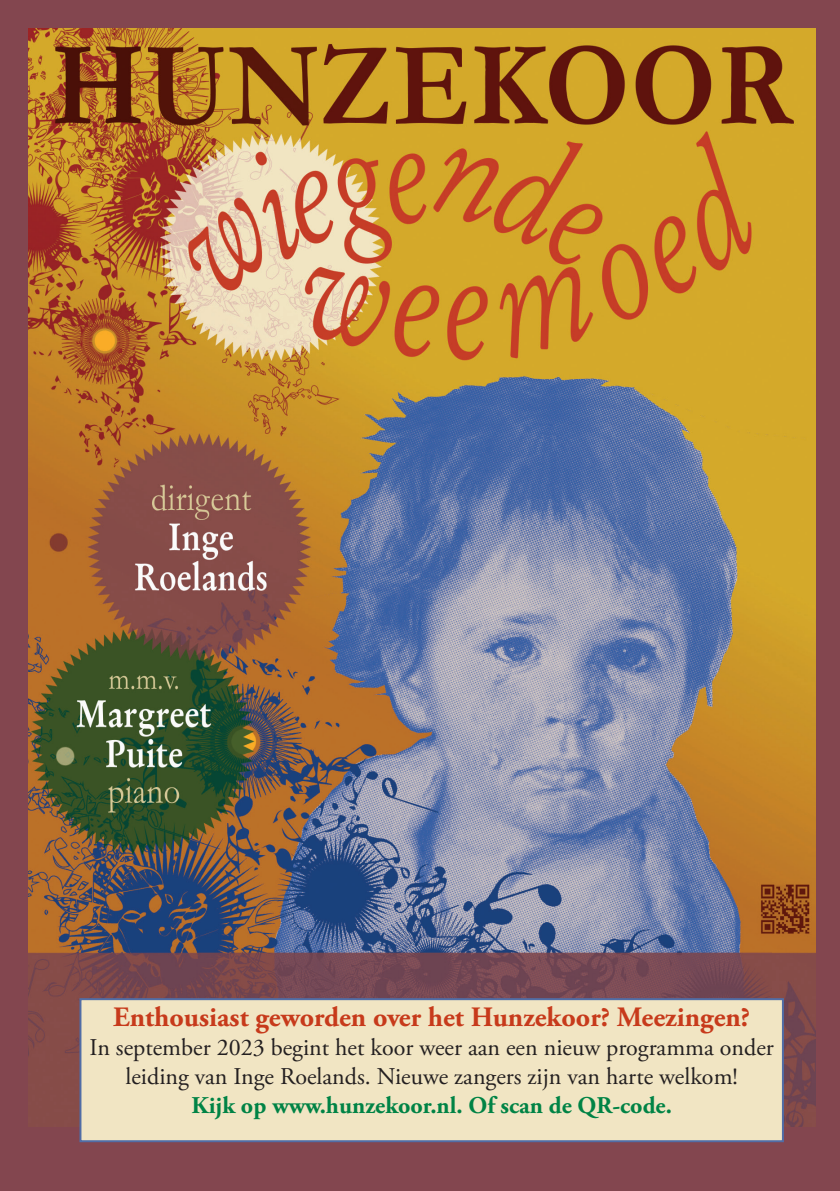
<style>
.page{position:relative;width:840px;height:1191px;background:#fff}
.page>*{position:absolute;margin:0;border:0;box-sizing:border-box;transform-origin:0 0}
.t1{font:700 28px "Adobe Garamond Pro";color:#c73a1b}
.t2{font:24px/28.8px "Adobe Garamond Pro";color:#231f20;text-align:center}
.t3{font:700 24px "Adobe Garamond Pro";color:#008345}
</style>
<div class="page">
<div style="left:0;top:0;width:839px;height:1191px;background:#83464f"></div>
<img style="left:28px;top:28px;width:787px;height:1098px">
<div style="left:80px;top:999px;width:702px;height:142px;background:#f1e5c3"></div>
<div style="left:79px;top:998px;width:704px;height:144px;border:2px solid #516da6"></div>
<p class="t1" style="left:113px;top:1001px;width:638px">Enthousiast geworden over het Hunzekoor? Meezingen?</p>
<p class="t2" style="left:89px;top:1033px;width:685px">In september 2023 begint het koor weer aan een nieuw programma onder leiding van Inge Roelands. Nieuwe zangers zijn van harte welkom!</p>
<p class="t3" style="left:191px;top:1091px;width:481px">Kijk op www.hunzekoor.nl. Of scan de QR-code.</p>
</div>
